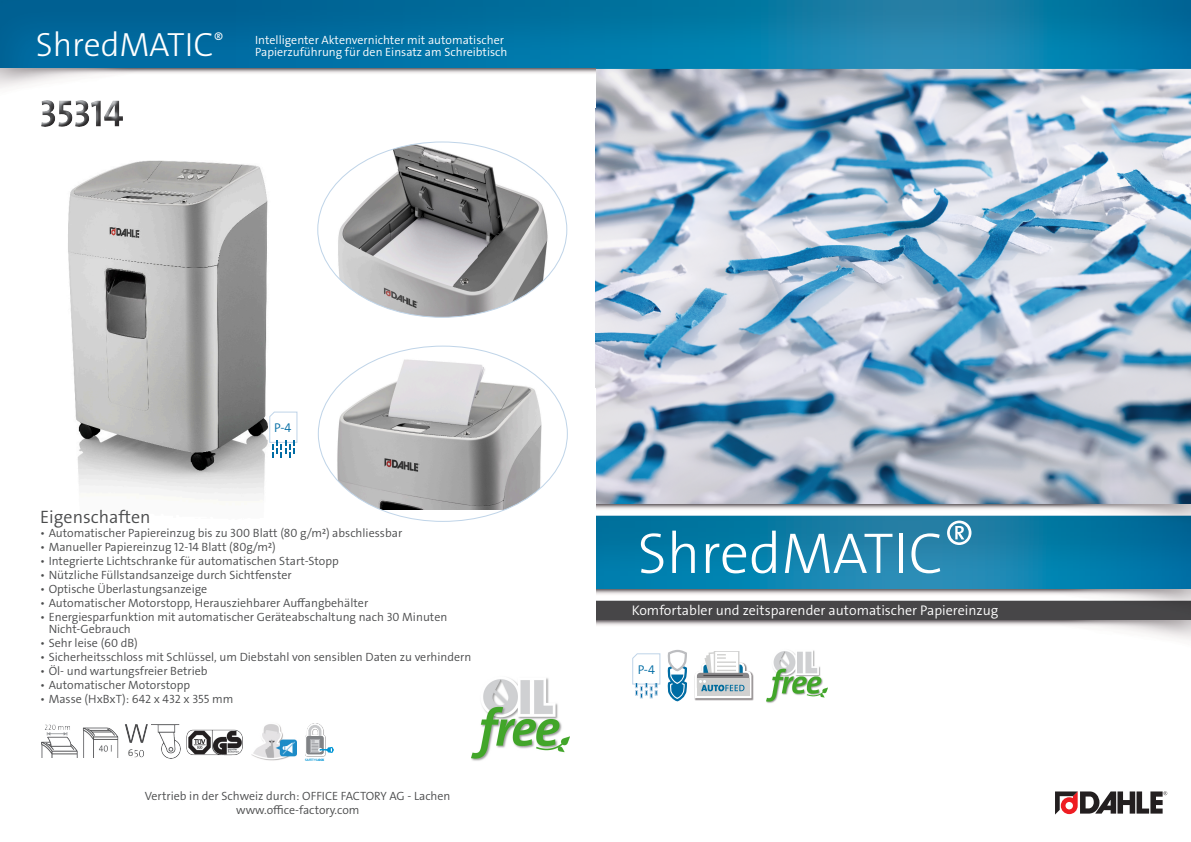
<style>
.page{position:relative;width:1191px;height:842px;background:#fff}
.page>*{position:absolute;margin:0;border:0;box-sizing:border-box;transform-origin:0 0}
.t1{font:300 58px "The Sans Os F";color:#fff}
.t2{font:300 33.8px "The Sans Os F";color:#fff}
.t3{font:300 18.6px "The Sans Os F";color:#fff}
.t4{font:300 18px "The Sans Os F";color:#4b4c4d}
.t5{font:300 14px "The Sans Os F";color:#fff}
.t6{font:300 12.8px "The Sans Os F";color:#006ca4}
.t7{font:300 12px/12px "The Sans Os F";color:#4b4c4d}
.t8{font:300 12px "The Sans Os F";color:#fff}
.t9{font:300 10px "The Sans Os F";color:#4b4c4d}
.t10{font:700 3.4px "The Sans Os F";color:#0095d5}
.s1{font-weight:900}
</style>
<div class="page">
<img style="left:596px;top:544px;width:595px;height:57px">
<img style="left:596px;top:601px;width:595px;height:39px">
<img style="left:595px;top:68px;width:596px;height:476px">
<img style="left:0;top:0;width:1191px;height:68px">
<svg style="left:632px;top:653px;width:28px;height:45px"></svg>
<img style="left:694px;top:672px;width:59px;height:28px">
<svg style="left:695px;top:651px;width:56px;height:47px"></svg>
<svg style="left:667px;top:649px;width:20px;height:53px"></svg>
<img style="left:252px;top:724px;width:45px;height:37px">
<svg style="left:1055px;top:791px;width:112px;height:23px"></svg>
<img style="left:41px;top:122px;width:227px;height:375px">
<img style="left:42px;top:725px;width:201px;height:32px">
<img style="left:151px;top:724px;width:30px;height:34px">
<img style="left:471px;top:678px;width:98px;height:83px">
<svg style="left:269px;top:411px;width:28px;height:47px"></svg>
<img style="left:305px;top:734px;width:20px;height:22px">
<svg style="left:306px;top:736px;width:17px;height:18px"></svg>
<svg style="left:307px;top:723px;width:27px;height:30px"></svg>
<img style="left:318px;top:142px;width:249px;height:175px;border-radius:50%">
<img style="left:318px;top:346px;width:247px;height:163px">
<img style="left:766px;top:650px;width:61px;height:53px">
<img style="left:42px;top:101px;width:81px;height:25px">
<div style="left:124px;top:748px;width:10px;height:9px;background:#fff"></div>
<h2 class="t2" style="left:36px;top:31px;width:179px">ShredMATIC</h2>
<h3 class="t3" style="left:213px;top:33px;width:12px">®</h3>
<p class="t8" style="left:255px;top:35px;width:250px">Intelligenter Aktenvernichter mit automatischer</p>
<p class="t8" style="left:255px;top:47px;width:254px">Papierzuführung für den Einsatz am Schreibtisch</p>
<p class="t6" style="left:274px;top:422px;width:19px">P-4</p>
<h3 class="t4" style="left:40px;top:510px;width:112px">Eigenschaften</h3>
<p class="t7" style="left:40px;top:528px;width:363px">• Automatischer Papiereinzug bis zu 300 Blatt (80 g/m⁲) abschliessbar</p>
<p class="t7" style="left:40px;top:542px;width:237px">• Manueller Papiereinzug 12-14 Blatt (80g/m⁲)</p>
<p class="t7" style="left:40px;top:556px;width:300px">• Integrierte Lichtschranke für automatischen Start-Stopp</p>
<p class="t7" style="left:40px;top:570px;width:253px">• Nützliche Füllstandsanzeige durch Sichtfenster</p>
<p class="t7" style="left:40px;top:584px;width:169px">• Optische Überlastungsanzeige</p>
<p class="t7" style="left:40px;top:598px;width:329px">• Automatischer Motorstopp, Herausziehbarer Auffangbehälter</p>
<p class="t7" style="left:49px;top:612px;width:400px;text-indent:-9px">• Energiesparfunktion mit automatischer Geräteabschaltung nach 30 Minuten<br>Nicht-Gebrauch</p>
<p class="t7" style="left:40px;top:638px;width:99px">• Sehr leise (60 dB)</p>
<p class="t7" style="left:40px;top:652px;width:433px">• Sicherheitsschloss mit Schlüssel, um Diebstahl von sensiblen Daten zu verhindern</p>
<p class="t7" style="left:40px;top:666px;width:169px">• Öl- und wartungsfreier Betrieb</p>
<p class="t7" style="left:40px;top:680px;width:151px">• Automatischer Motorstopp</p>
<p class="t7" style="left:40px;top:694px;width:195px">• Masse (HxBxT): 642 x 432 x 355 mm</p>
<p class="t9" style="left:128px;top:749px;width:7px">6</p>
<p class="t10" style="left:305px;top:758px;width:20px">SAFETY <span class="s1">LOCK</span></p>
<p class="t7" style="left:145px;top:790px;width:307px;line-height:14px;text-align:center">Vertrieb in der Schweiz durch: OFFICE FACTORY AG - Lachen www.office-factory.com</p>
<h1 class="t1" style="left:637px;top:530px;width:339px">ShredMATIC®</h1>
<p class="t5" style="left:632px;top:605px;width:368px">Komfortabler und zeitsparender automatischer Papiereinzug</p>
<p class="t6" style="left:638px;top:664px;width:19px">P-4</p>
</div>
